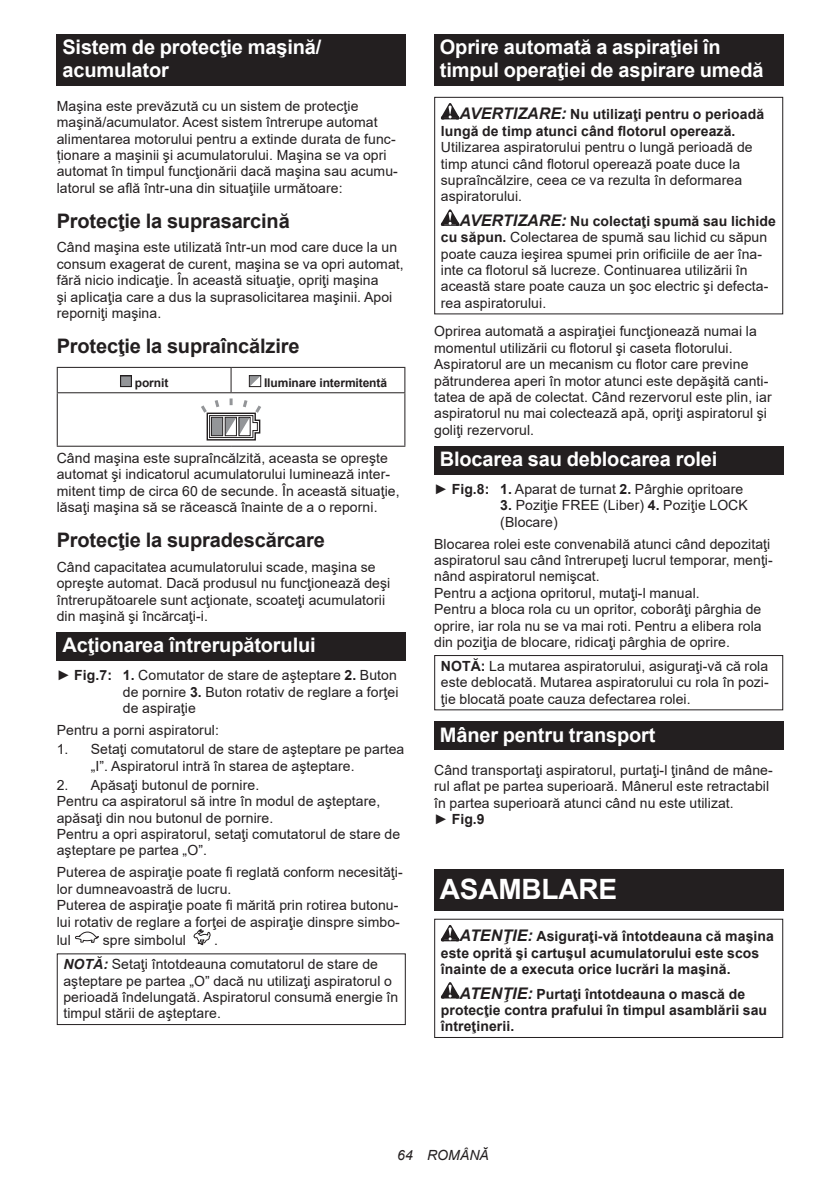
<style>
.page{position:relative;width:840px;height:1191px;background:#fff}
.page>*{position:absolute;margin:0;border:0;box-sizing:border-box;transform-origin:0 0}
.t1{font:700 28px "Arial";letter-spacing:-.01em;color:#fff}
.t2{font:700 20px/23.4px "Arial";letter-spacing:-.01em;color:#fff}
.t3{font:700 20px "Arial";letter-spacing:-.01em;color:#231f20}
.t4{font:14px/16.4px "Arial";letter-spacing:.005em;color:#231f20}
.t5{font:700 14px/16.4px "Arial";letter-spacing:.005em;color:#231f20}
.t6{font:italic 14px "Arial";letter-spacing:.005em;color:#231f20}
.t7{font:700 12px "Arial";letter-spacing:-.01em;color:#231f20}
.s1{font-weight:700}
.s2{font-weight:700;font-style:italic}
.s3{font-style:italic;font-size:16px}
.s4{font-weight:700;font-style:italic;font-size:16px}
</style>
<div class="page">
<div style="left:57px;top:34px;width:348px;height:52px;background:#231f20"></div>
<hr style="left:57px;top:367px;width:174px;height:1px;background:#231f20">
<svg style="left:57px;top:368px;width:1px;height:24px"></svg>
<hr style="left:231px;top:367px;width:174px;height:1px;background:#231f20">
<svg style="left:230px;top:368px;width:1px;height:24px"></svg>
<svg style="left:404px;top:368px;width:1px;height:24px"></svg>
<hr style="left:57px;top:392px;width:174px;height:1px;background:#231f20">
<hr style="left:57px;top:393px;width:1px;height:53px;background:#231f20">
<hr style="left:231px;top:392px;width:174px;height:1px;background:#231f20">
<hr style="left:404px;top:393px;width:1px;height:53px;background:#231f20">
<hr style="left:57px;top:446px;width:174px;height:1px;background:#231f20">
<hr style="left:231px;top:446px;width:174px;height:1px;background:#231f20">
<svg style="left:122px;top:377px;width:7px;height:7px"></svg>
<div style="left:120px;top:375px;width:12px;height:12px;border:1px solid #231f20"></div>
<svg style="left:251px;top:377px;width:8px;height:8px"></svg>
<div style="left:249px;top:375px;width:12px;height:12px;border:1px solid #231f20"></div>
<svg style="left:201px;top:398px;width:60px;height:42px"></svg>
<div style="left:57px;top:632px;width:348px;height:29px;background:#231f20"></div>
<svg style="left:75px;top:931px;width:24px;height:12px"></svg>
<svg style="left:193px;top:929px;width:18px;height:16px"></svg>
<div style="left:57px;top:953px;width:348px;height:72px;border:1px solid #231f20"></div>
<div style="left:434px;top:34px;width:348px;height:52px;background:#231f20"></div>
<svg style="left:440px;top:103px;width:19px;height:16px"></svg>
<svg style="left:440px;top:209px;width:19px;height:17px"></svg>
<div style="left:434px;top:97px;width:348px;height:217px;border:1px solid #231f20"></div>
<div style="left:434px;top:446px;width:348px;height:28px;background:#231f20"></div>
<div style="left:434px;top:655px;width:348px;height:55px;border:1px solid #231f20"></div>
<div style="left:434px;top:721px;width:348px;height:29px;background:#231f20"></div>
<div style="left:434px;top:869px;width:348px;height:41px;background:#231f20"></div>
<svg style="left:440px;top:925px;width:19px;height:16px"></svg>
<svg style="left:440px;top:982px;width:19px;height:16px"></svg>
<div style="left:434px;top:918px;width:348px;height:120px;border:1px solid #231f20"></div>
<h2 class="t2" style="left:62px;top:36px;width:260px">Sistem de protecţie maşină/ acumulator</h2>
<p class="t4" style="left:57px;top:98px;width:342px">Maşina este prevăzută cu un sistem de protecţie maşină/acumulator. Acest sistem întrerupe automat alimentarea motorului pentru a extinde durata de func&shy;ționare a maşinii şi acumulatorului. Maşina se va opri automat în timpul funcţionării dacă maşina sau acumu&shy;latorul se află într-una din situaţiile următoare:</p>
<h2 class="t3" style="left:57px;top:206px;width:234px">Protecţie la suprasarcină</h2>
<p class="t4" style="left:57px;top:239px;width:348px">Când maşina este utilizată într-un mod care duce la un consum exagerat de curent, maşina se va opri automat, fără nicio indicaţie. În această situaţie, opriţi maşina<br>şi aplicaţia care a dus la suprasolicitarea maşinii. Apoi reporniţi maşina.</p>
<h2 class="t3" style="left:57px;top:331px;width:244px">Protecţie la supraîncălzire</h2>
<p class="t7" style="left:135px;top:374px;width:35px">pornit</p>
<p class="t7" style="left:264px;top:374px;width:124px">Iluminare intermitentă</p>
<p class="t4" style="left:57px;top:450px;width:344px">Când maşina este supraîncălzită, aceasta se opreşte automat şi indicatorul acumulatorului luminează inter&shy;mitent timp de circa 60 de secunde. În această situaţie, lăsaţi maşina să se răcească înainte de a o reporni.</p>
<h2 class="t3" style="left:57px;top:526px;width:269px">Protecţie la supradescărcare</h2>
<p class="t4" style="left:57px;top:558px;width:335px">Când capacitatea acumulatorului scade, maşina se opreşte automat. Dacă produsul nu funcţionează deşi întrerupătoarele sunt acţionate, scoateţi acumulatorii din maşină şi încărcaţi-i.</p>
<h2 class="t2" style="left:62px;top:634px;width:254px">Acţionarea întrerupătorului</h2>
<p class="t4" style="left:123px;top:667px;width:277px;text-align:justify;text-indent:-66px">► <span class="s1">Fig.7: 1.</span> Comutator de stare de aşteptare <span class="s1">2.</span> Buton de pornire <span class="s1">3.</span> Buton rotativ de reglare a forţei de aspiraţie</p>
<p class="t4" style="left:57px;top:721px;width:164px">Pentru a porni aspiratorul:</p>
<p class="t4" style="left:91px;top:741px;width:315px;text-indent:-34px">1. Setaţi comutatorul de stare de aşteptare pe partea „I”. Aspiratorul intră în starea de aşteptare.</p>
<p class="t4" style="left:57px;top:776px;width:345px">2. Apăsaţi butonul de pornire.<br>Pentru ca aspiratorul să intre în modul de aşteptare, apăsaţi din nou butonul de pornire.<br>Pentru a opri aspiratorul, setaţi comutatorul de stare de aşteptare pe partea „O”.</p>
<p class="t4" style="left:57px;top:864px;width:347px">Puterea de aspiraţie poate fi reglată conform necesităţi&shy;lor dumneavoastră de lucru.<br>Puterea de aspiraţie poate fi mărită prin rotirea butonu&shy;lui rotativ de reglare a forţei de aspiraţie dinspre simbo-</p>
<p class="t4" style="left:57px;top:932px;width:16px">lul</p>
<p class="t4" style="left:103px;top:932px;width:85px">spre simbolul</p>
<p class="t4" style="left:63px;top:928px;width:316px;line-height:23.8px;text-indent:151px">.<br><span class="s2">NOTĂ:</span> Setaţi întotdeauna comutatorul de stare de</p>
<p class="t4" style="left:63px;top:972px;width:336px">aşteptare pe partea „O” dacă nu utilizaţi aspiratorul o perioadă îndelungată. Aspiratorul consumă energie în timpul stării de aşteptare.</p>
<h2 class="t2" style="left:439px;top:36px;width:325px">Oprire automată a aspiraţiei în timpul operaţiei de aspirare umedă</h2>
<p class="t5" style="left:440px;top:106px;width:324px;text-indent:19px"><span class="s3">AVERTIZARE:</span> Nu utilizaţi pentru o perioadă lungă de timp atunci când flotorul operează.</p>
<p class="t4" style="left:440px;top:139px;width:313px">Utilizarea aspiratorului pentru o lungă perioadă de timp atunci când flotorul operează poate duce la supraîncălzire, ceea ce va rezulta în deformarea aspiratorului.</p>
<p class="t4" style="left:440px;top:213px;width:336px;text-indent:19px"><span class="s4">AVERTIZARE:</span> <span class="s1">Nu colectaţi spumă sau lichide cu săpun.</span> Colectarea de spumă sau lichid cu săpun poate cauza ieşirea spumei prin orificiile de aer îna&shy;inte ca flotorul să lucreze. Continuarea utilizării în această stare poate cauza un şoc electric şi defecta&shy;rea aspiratorului.</p>
<p class="t4" style="left:434px;top:323px;width:339px">Oprirea automată a aspiraţiei funcţionează numai la momentul utilizării cu flotorul şi caseta flotorului.<br>Aspiratorul are un mecanism cu flotor care previne pătrunderea aperi în motor atunci este depăşită canti&shy;tatea de apă de colectat. Când rezervorul este plin, iar aspiratorul nu mai colectează apă, opriţi aspiratorul şi goliţi rezervorul.</p>
<h2 class="t2" style="left:439px;top:447px;width:279px">Blocarea sau deblocarea rolei</h2>
<p class="t4" style="left:434px;top:480px;width:310px">► <span class="s1">Fig.8: 1.</span> Aparat de turnat <span class="s1">2.</span> Pârghie opritoare</p>
<p class="t4" style="left:500px;top:497px;width:249px"><span class="s1">3.</span> Poziţie FREE (Liber) <span class="s1">4.</span> Poziţie LOCK (Blocare)</p>
<p class="t4" style="left:434px;top:535px;width:340px">Blocarea rolei este convenabilă atunci când depozitaţi aspiratorul sau când întrerupeţi lucrul temporar, menţi&shy;nând aspiratorul nemişcat.<br>Pentru a acţiona opritorul, mutaţi-l manual.<br>Pentru a bloca rola cu un opritor, coborâţi pârghia de oprire, iar rola nu se va mai roti. Pentru a elibera rola din poziţia de blocare, ridicaţi pârghia de oprire.</p>
<p class="t4" style="left:440px;top:657px;width:329px;text-align:justify"><span class="s1">NOTĂ:</span> La mutarea aspiratorului, asiguraţi-vă că rola este deblocată. Mutarea aspiratorului cu rola în pozi&shy;ţie blocată poate cauza defectarea rolei.</p>
<h2 class="t2" style="left:439px;top:723px;width:217px">Mâner pentru transport</h2>
<p class="t4" style="left:434px;top:762px;width:340px">Când transportaţi aspiratorul, purtaţi-l ţinând de mâne&shy;rul aflat pe partea superioară. Mânerul este retractabil în partea superioară atunci când nu este utilizat.<br>► <span class="s1">Fig.9</span></p>
<h1 class="t1" style="left:439px;top:869px;width:179px">ASAMBLARE</h1>
<p class="t5" style="left:440px;top:928px;width:334px;text-indent:19px"><span class="s3">ATENŢIE:</span> Asiguraţi-vă întotdeauna că maşina este oprită şi cartuşul acumulatorului este scos înainte de a executa orice lucrări la maşină.</p>
<p class="t5" style="left:440px;top:985px;width:327px;text-indent:19px"><span class="s3">ATENŢIE:</span> Purtaţi întotdeauna o mască de protecţie contra prafului în timpul asamblării sau întreţinerii.</p>
<p class="t6" style="left:397px;top:1146px;width:93px">64 ROMÂNĂ</p>
</div>
